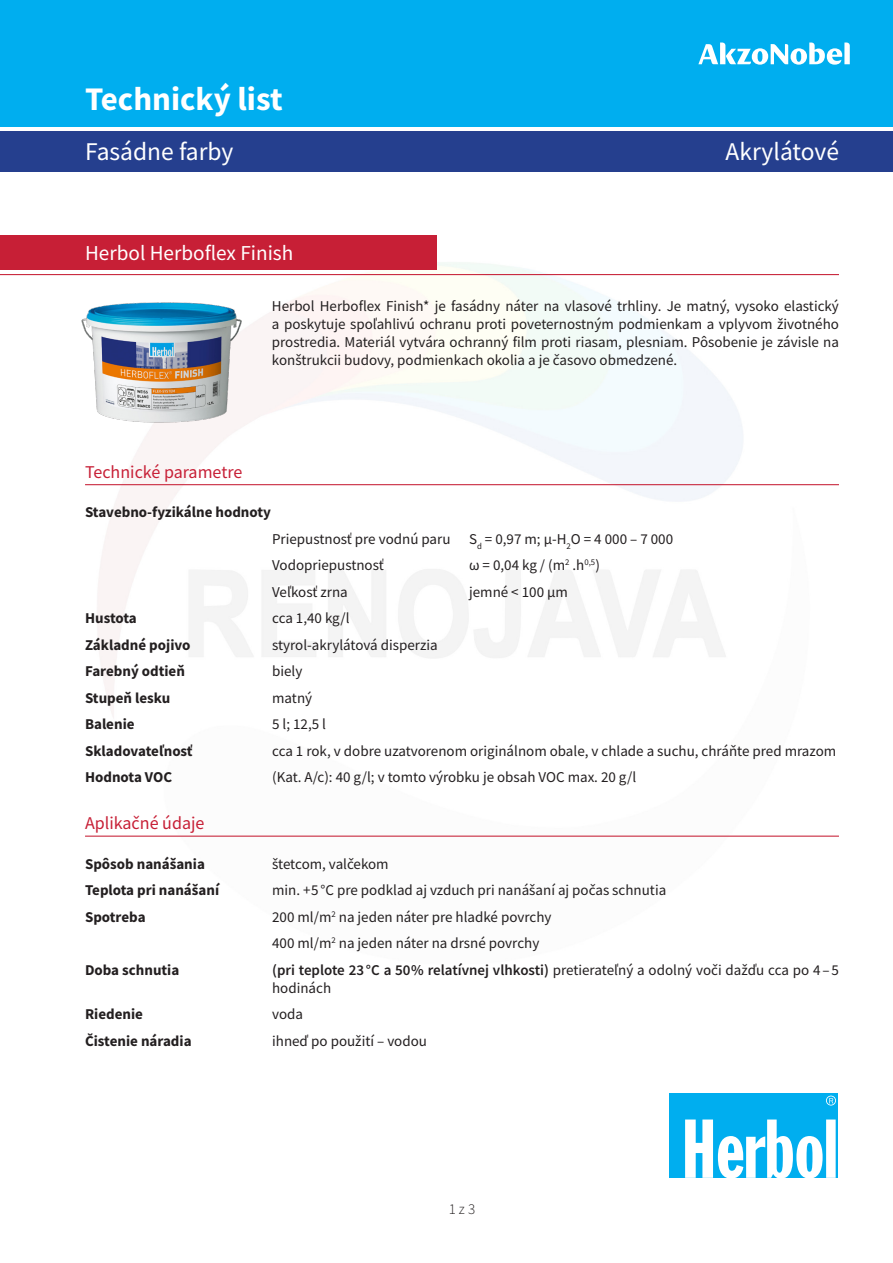
<style>
.page{position:relative;width:893px;height:1263px;background:#fff}
.page>*{position:absolute;margin:0;border:0;box-sizing:border-box;transform-origin:0 0}
.t1{font:700 33px "Source Sans Pro";color:#fff}
.t2{font:25.5px "Source Sans Pro";color:#fff}
.Výrobok{font:21.3px "Source Sans Pro";color:#fff}
.Sekcia{font:18px "Source Sans Pro";color:#c71f36}
.techn_parametre{font:15px/18px "Source Sans Pro";color:#231f20}
.Text{font:15px/18px "Source Sans Pro";color:#231f20;text-align:justify}
.techn_parametre-2{font:700 15px "Source Sans Pro";color:#231f20}
.techn_parametre-3{font:700 15px "Source Sans Pro";letter-spacing:-.02em;color:#231f20}
.t3{font:300 15px "Source Sans Pro";color:#231f20}
.s1{font-weight:600}
</style>
<div class="page">
<img style="left:85px;top:236px;width:754px;height:600px">
<div style="left:0;top:131px;width:893px;height:41px;background:#253f8e"></div>
<div style="left:0;top:235px;width:436px;height:35px;background:#c71f36"></div>
<hr style="left:85px;top:484px;width:754px;height:1px;background:#c71f36">
<hr style="left:85px;top:836px;width:754px;height:1px;background:#c71f36">
<hr style="left:0;top:274px;width:839px;height:1px;background:#c71f36">
<div style="left:0;top:0;width:893px;height:126px;background:#00aeef"></div>
<svg style="left:698px;top:43px;width:152px;height:22px"></svg>
<div style="left:670px;top:1093px;width:168px;height:85px;background:#00aeef"></div>
<svg style="left:685px;top:1095px;width:151px;height:83px"></svg>
<img style="left:81px;top:297px;width:165px;height:130px">
<p class="t1" style="left:85px;top:77px;width:199px">Technický list</p>
<p class="t2" style="left:85px;top:136px;width:150px">Fasádne farby</p>
<p class="Výrobok" style="left:85px;top:239px;width:210px">Herbol Herboflex Finish</p>
<p class="t2" style="left:726px;top:136px;width:115px">Akrylátové</p>
<p class="Text" style="left:272px;top:297px;width:569px">Herbol Herboflex Finish* je fasádny náter na vlasové trhliny. Je matný, vysoko elastický a poskytuje spoľahlivú ochranu proti poveternostným podmienkam a vplyvom životného prostredia. Materiál vytvára ochranný film proti riasam, plesniam. Pôsobenie je závisle na konštrukcii budovy, podmienkach okolia a je časovo obmedzené.</p>
<p class="Sekcia" style="left:85px;top:460px;width:159px">Technické parametre</p>
<p class="techn_parametre-2" style="left:85px;top:502px;width:187px">Stavebno-fyzikálne hodnoty</p>
<p class="techn_parametre" style="left:272px;top:529px;width:402px">Priepustnosť pre vodnú paru S<sub>d</sub> = 0,97 m; µ-H<sub>2</sub>O = 4 000 – 7 000</p>
<p class="techn_parametre" style="left:272px;top:556px;width:113px">Vodopriepustnosť</p>
<p class="techn_parametre" style="left:469px;top:556px;width:132px">ω = 0,04 kg / (m<sup>2</sup> .h<sup>0,5</sup>)</p>
<p class="techn_parametre" style="left:272px;top:582px;width:77px">Veľkosť zrna</p>
<p class="techn_parametre" style="left:469px;top:582px;width:100px">jemné &lt; 100 µm</p>
<p class="techn_parametre-3" style="left:85px;top:608px;width:53px">Hustota</p>
<p class="techn_parametre" style="left:272px;top:609px;width:79px">cca 1,40 kg/l</p>
<p class="techn_parametre-2" style="left:85px;top:634px;width:107px">Základné pojivo</p>
<p class="techn_parametre" style="left:272px;top:635px;width:167px">styrol-akrylátová disperzia</p>
<p class="techn_parametre-2" style="left:85px;top:661px;width:101px">Farebný odtieň</p>
<p class="techn_parametre" style="left:272px;top:662px;width:32px">biely</p>
<p class="techn_parametre-2" style="left:85px;top:687px;width:87px">Stupeň lesku</p>
<p class="techn_parametre" style="left:272px;top:688px;width:42px">matný</p>
<p class="techn_parametre-2" style="left:85px;top:714px;width:51px">Balenie</p>
<p class="techn_parametre" style="left:272px;top:715px;width:55px">5 l; 12,5 l</p>
<p class="techn_parametre-2" style="left:85px;top:740px;width:109px">Skladovateľnosť</p>
<p class="techn_parametre" style="left:272px;top:741px;width:566px">cca 1 rok, v dobre uzatvorenom originálnom obale, v chlade a suchu, chráňte pred mrazom</p>
<p class="techn_parametre-2" style="left:85px;top:767px;width:89px">Hodnota VOC</p>
<p class="techn_parametre" style="left:272px;top:768px;width:366px">(Kat. A/c): 40 g/l; v tomto výrobku je obsah VOC max. 20 g/l</p>
<p class="Sekcia" style="left:85px;top:812px;width:121px">Aplikačné údaje</p>
<p class="techn_parametre-2" style="left:85px;top:853px;width:121px">Spôsob nanášania</p>
<p class="techn_parametre" style="left:272px;top:854px;width:118px">štetcom, valčekom</p>
<p class="techn_parametre-2" style="left:85px;top:880px;width:136px">Teplota pri nanášaní</p>
<p class="techn_parametre" style="left:272px;top:881px;width:396px">min. +5 °C pre podklad aj vzduch pri nanášaní aj počas schnutia</p>
<p class="techn_parametre-2" style="left:85px;top:906px;width:62px">Spotreba</p>
<p class="techn_parametre" style="left:272px;top:907px;width:281px">200 ml/m<sup>2</sup> na jeden náter pre hladké povrchy</p>
<p class="techn_parametre" style="left:272px;top:934px;width:269px">400 ml/m<sup>2</sup> na jeden náter na drsné povrchy</p>
<p class="techn_parametre-2" style="left:85px;top:959px;width:96px">Doba schnutia</p>
<p class="techn_parametre" style="left:272px;top:960px;width:568px"><span class="s1">(pri teplote 23°C a 50% relatívnej vlhkosti)</span> pretierateľný a odolný voči dažďu cca po 4 – 5 hodinách</p>
<p class="techn_parametre-2" style="left:85px;top:1004px;width:59px">Riedenie</p>
<p class="techn_parametre" style="left:272px;top:1005px;width:32px">voda</p>
<p class="techn_parametre-2" style="left:85px;top:1030px;width:108px">Čistenie náradia</p>
<p class="techn_parametre" style="left:272px;top:1031px;width:156px">ihneď po použití – vodou</p>
<p class="t3" style="left:449px;top:1200px;width:28px">1 z 3</p>
</div>
